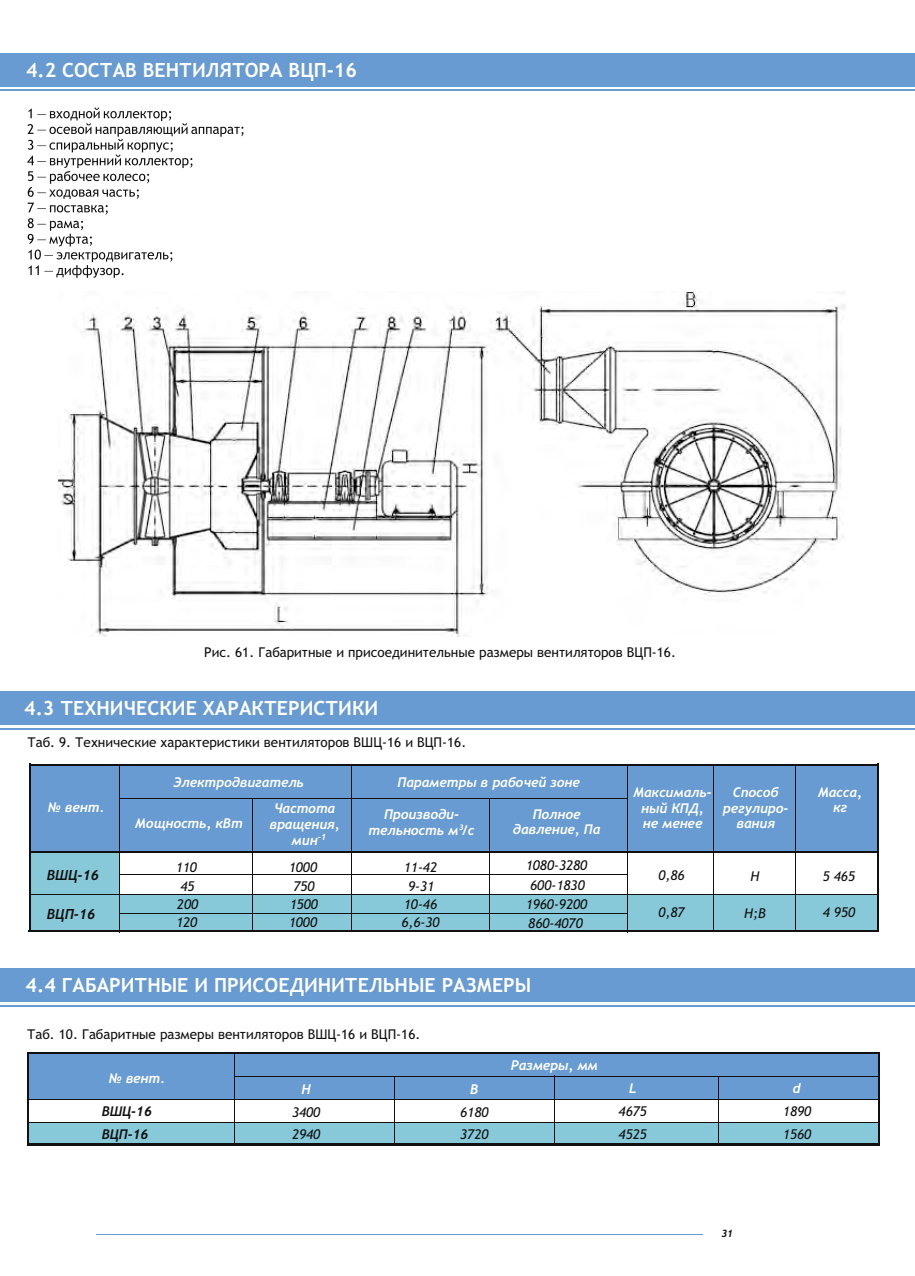
<style>
.page{position:relative;width:915px;height:1276px;background:#fff}
.page>*{position:absolute;margin:0;border:0;box-sizing:border-box;transform-origin:0 0}
.t1{font:700 19.65px "Trebuchet MS";color:#fff}
.t2{font:italic 700 13.95px "Trebuchet";color:#111}
.t3{font:italic 700 13.5px/15.6px "Trebuchet";color:#fff;text-align:center}
.t4{font:13.5px "Trebuchet MS";color:#111}
.t5{font:italic 13.5px/18.5px "Trebuchet MS";color:#111}
.t6{font:italic 700 13.5px/22.8px "Trebuchet";color:#111}
.t7{font:italic 700 10.2px "Trebuchet";color:#111}
.t8{font:italic 700 8.7px "Trebuchet";color:#fff}
.t9{font:italic 700 7.8px "Trebuchet";color:#fff}
</style>
<div class="page">
<img style="left:59px;top:291px;width:786px;height:345px">
<div style="left:0;top:968px;width:914px;height:34px;background:#689bd2"></div>
<hr style="left:0;top:1005px;width:914px;height:1px;background:#689bd2">
<div style="left:0;top:53px;width:914px;height:33px;background:#689bd2"></div>
<hr style="left:0;top:90px;width:914px;height:1px;background:#689bd2">
<svg style="left:27px;top:107px;width:216px;height:171px"></svg>
<hr style="left:97px;top:1234px;width:605px;height:1px;background:#689bd2">
<div style="left:0;top:691px;width:914px;height:33px;background:#689bd2"></div>
<hr style="left:0;top:728px;width:914px;height:1px;background:#689bd2">
<div style="left:33px;top:894px;width:845px;height:36px;background:#87c9d9"></div>
<div style="left:31px;top:852px;width:88px;height:79px;background:#87c9d9"></div>
<div style="left:29px;top:765px;width:848px;height:87px;background:#689bd2"></div>
<hr style="left:30px;top:764px;width:847px;height:1px;background:#111">
<hr style="left:119px;top:765px;width:1px;height:34px;background:#111">
<svg style="left:713px;top:765px;width:1px;height:26px"></svg>
<svg style="left:351px;top:765px;width:1px;height:26px"></svg>
<hr style="left:119px;top:791px;width:1px;height:60px;background:#111">
<hr style="left:251px;top:798px;width:1px;height:53px;background:#111">
<hr style="left:351px;top:791px;width:1px;height:60px;background:#111">
<hr style="left:489px;top:798px;width:1px;height:53px;background:#111">
<hr style="left:626px;top:791px;width:1px;height:60px;background:#111">
<hr style="left:713px;top:791px;width:1px;height:60px;background:#111">
<hr style="left:30px;top:894px;width:89px;height:1px;background:#111">
<hr style="left:119px;top:873px;width:132px;height:1px;background:#111">
<hr style="left:252px;top:873px;width:99px;height:1px;background:#111">
<hr style="left:352px;top:873px;width:137px;height:1px;background:#111">
<hr style="left:489px;top:873px;width:137px;height:1px;background:#111">
<hr style="left:119px;top:913px;width:508px;height:1px;background:#111">
<svg style="left:119px;top:852px;width:1px;height:78px"></svg>
<svg style="left:351px;top:852px;width:1px;height:78px"></svg>
<svg style="left:489px;top:852px;width:1px;height:78px"></svg>
<svg style="left:713px;top:852px;width:1px;height:78px"></svg>
<hr style="left:876px;top:763px;width:2px;height:169px;background:#111">
<hr style="left:30px;top:851px;width:847px;height:1px;background:#111">
<hr style="left:119px;top:798px;width:508px;height:1px;background:#111">
<hr style="left:29px;top:764px;width:2px;height:168px;background:#111">
<hr style="left:29px;top:930px;width:847px;height:2px;background:#111">
<hr style="left:119px;top:894px;width:757px;height:1px;background:#111">
<svg style="left:795px;top:765px;width:1px;height:27px"></svg>
<hr style="left:795px;top:792px;width:1px;height:60px;background:#111">
<svg style="left:795px;top:852px;width:1px;height:78px"></svg>
<div style="left:28px;top:1122px;width:851px;height:23px;background:#87c9d9"></div>
<div style="left:29px;top:1054px;width:850px;height:45px;background:#689bd2"></div>
<hr style="left:29px;top:1052px;width:850px;height:2px;background:#111">
<hr style="left:235px;top:1076px;width:219px;height:1px;background:#111">
<hr style="left:451px;top:1076px;width:215px;height:1px;background:#111">
<hr style="left:665px;top:1076px;width:213px;height:1px;background:#111">
<hr style="left:29px;top:1098px;width:205px;height:1px;background:#111">
<hr style="left:235px;top:1098px;width:219px;height:1px;background:#111">
<hr style="left:452px;top:1098px;width:214px;height:1px;background:#111">
<hr style="left:662px;top:1098px;width:216px;height:1px;background:#111">
<hr style="left:29px;top:1122px;width:205px;height:1px;background:#111">
<hr style="left:235px;top:1122px;width:219px;height:1px;background:#111">
<hr style="left:451px;top:1122px;width:215px;height:1px;background:#111">
<hr style="left:664px;top:1122px;width:214px;height:1px;background:#111">
<svg style="left:394px;top:1077px;width:1px;height:66px"></svg>
<svg style="left:234px;top:1054px;width:1px;height:89px"></svg>
<hr style="left:27px;top:1052px;width:2px;height:93px;background:#111">
<hr style="left:27px;top:1143px;width:852px;height:2px;background:#111">
<svg style="left:718px;top:1077px;width:1px;height:66px"></svg>
<svg style="left:878px;top:1054px;width:1px;height:89px"></svg>
<h1 class="t1" style="left:26px;top:63px;width:332px">4.2 СОСТАВ ВЕНТИЛЯТОРА ВЦП-16</h1>
<p class="t4" style="left:204px;top:647px;width:473px">Рис. 61. Габаритные и присоединительные размеры вентиляторов ВЦП-16.</p>
<h1 class="t1" style="left:24px;top:701px;width:355px">4.3 ТЕХНИЧЕСКИЕ ХАРАКТЕРИСТИКИ</h1>
<p class="t4" style="left:27px;top:737px;width:440px">Таб. 9. Технические характеристики вентиляторов ВШЦ-16 и ВЦП-16.</p>
<p class="t3" style="left:48px;top:800px;width:58px">№ вент.</p>
<p class="t3" style="left:397px;top:775px;width:184px">Параметры в рабочей зоне</p>
<p class="t3" style="left:274px;top:770px;width:63px;line-height:26.5px;text-align:left;text-indent:-101px">Электродвигатель<br>Частота</p>
<p class="t3" style="left:269px;top:817px;width:72px">вращения, мин</p>
<p class="t3" style="left:368px;top:808px;width:107px">Производи&shy;тельность м /c</p>
<p class="t3" style="left:512px;top:807px;width:89px">Полное давление, Па</p>
<p class="t3" style="left:135px;top:816px;width:109px">Мощность, кВт</p>
<p class="t9" style="left:459px;top:824px;width:6px">3</p>
<p class="t8" style="left:318px;top:833px;width:10px">-1</p>
<p class="t3" style="left:722px;top:785px;width:67px">Способ регулиро&shy;вания</p>
<p class="t3" style="left:633px;top:785px;width:80px">Максималь&shy;ный КПД, не менее</p>
<p class="t3" style="left:817px;top:785px;width:45px">Масса, кг</p>
<p class="t5" style="left:176px;top:859px;width:23px;line-height:19px;text-align:center">110<br>45</p>
<p class="t5" style="left:525px;top:855px;width:63px;line-height:20.9px;text-align:center">1080-3280<br>600-1830</p>
<p class="t5" style="left:525px;top:896px;width:63px">1960-9200</p>
<p class="t5" style="left:289px;top:859px;width:31px;text-align:center">1000<br>750<br>1500<br>1000</p>
<p class="t5" style="left:401px;top:858px;width:40px;text-align:center">11-42<br>9-31<br>10-46<br>6,6-30</p>
<p class="t2" style="left:47px;top:869px;width:54px">ВШЦ-16</p>
<p class="t5" style="left:658px;top:867px;width:28px">0,86</p>
<p class="t5" style="left:750px;top:867px;width:10px">H</p>
<p class="t2" style="left:47px;top:908px;width:50px">ВЦП-16</p>
<p class="t5" style="left:658px;top:904px;width:28px">0,87</p>
<p class="t5" style="left:744px;top:904px;width:23px">H;В</p>
<p class="t5" style="left:176px;top:896px;width:24px">200<br>120</p>
<p class="t5" style="left:528px;top:915px;width:56px">860-4070</p>
<h1 class="t1" style="left:26px;top:978px;width:507px">4.4 ГАБАРИТНЫЕ И ПРИСОЕДИНИТЕЛЬНЫЕ РАЗМЕРЫ</h1>
<p class="t4" style="left:27px;top:1028px;width:394px">Таб. 10. Габаритные размеры вентиляторов ВШЦ-16 и ВЦП-16.</p>
<p class="t3" style="left:109px;top:1071px;width:58px">№ вент.</p>
<p class="t3" style="left:301px;top:1082px;width:11px">Н</p>
<p class="t6" style="left:102px;top:1101px;width:52px">ВШЦ-16<br>ВЦП-16</p>
<p class="t5" style="left:292px;top:1101px;width:30px;line-height:22.8px">3400<br>2940</p>
<p class="t3" style="left:470px;top:1082px;width:9px">B</p>
<p class="t5" style="left:460px;top:1101px;width:30px;line-height:22.8px">6180<br>3720</p>
<p class="t3" style="left:510px;top:1058px;width:89px">Размеры, мм</p>
<p class="t3" style="left:628px;top:1082px;width:9px">L</p>
<p class="t5" style="left:618px;top:1100px;width:30px;line-height:22.8px">4675<br>4525</p>
<p class="t5" style="left:822px;top:867px;width:34px">5 465</p>
<p class="t5" style="left:822px;top:904px;width:34px">4 950</p>
<p class="t3" style="left:792px;top:1082px;width:10px">d</p>
<p class="t5" style="left:782px;top:1100px;width:30px;line-height:22.8px">1890<br>1560</p>
<p class="t7" style="left:721px;top:1229px;width:13px">31</p>
</div>
